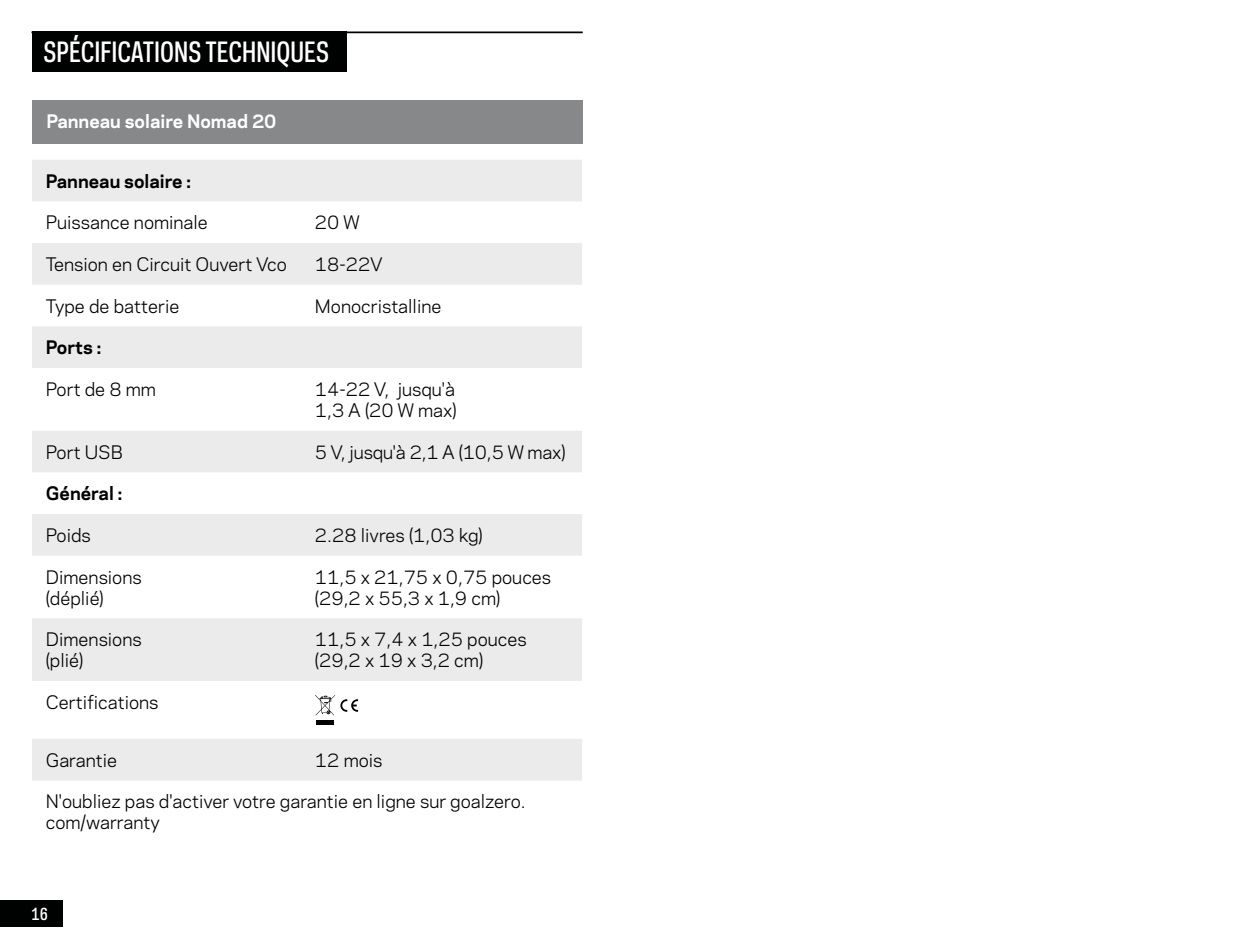
<style>
.page{position:relative;width:1260px;height:945px;background:#fff}
.page>*{position:absolute;margin:0;border:0;box-sizing:border-box;transform-origin:0 0}
.t1{font:500 26.25px "Galaxie Polaris Condensed";color:#fff}
.t2{font:17.5px/21px "Galaxie Polaris";color:#000}
.t3{font:700 17.5px "Galaxie Polaris";color:#000}
.t4{font:700 17.5px "Galaxie Polaris";color:#fff}
.t5{font:500 15.75px "Galaxie Polaris Condensed";color:#fff}
</style>
<div class="page">
<hr style="left:32px;top:32px;width:551px;height:1px;background:#000101">
<div style="left:0;top:900px;width:63px;height:27px;background:#000101"></div>
<div style="left:32px;top:32px;width:314px;height:40px;background:#000101"></div>
<svg style="left:32px;top:160px;width:550px;height:621px;fill:#f1f1f2"></svg>
<svg style="left:315px;top:695px;width:43px;height:20px"></svg>
<hr style="left:316px;top:721px;width:18px;height:4px;background:#000">
<div style="left:32px;top:101px;width:551px;height:43px;background:#86888a"></div>
<h1 class="t1" style="left:44px;top:34px;width:287px">SPÉCIFICATIONS TECHNIQUES</h1>
<p class="t4" style="left:46px;top:108px;width:232px">Panneau solaire Nomad 20</p>
<p class="t3" style="left:46px;top:168px;width:147px">Panneau solaire :</p>
<p class="t2" style="left:46px;top:211px;width:164px">Puissance nominale</p>
<p class="t2" style="left:315px;top:211px;width:47px">20 W</p>
<p class="t2" style="left:46px;top:253px;width:243px">Tension en Circuit Ouvert Vco</p>
<p class="t2" style="left:315px;top:253px;width:69px">18-22V</p>
<p class="t2" style="left:46px;top:294px;width:135px">Type de batterie</p>
<p class="t2" style="left:315px;top:294px;width:128px">Monocristalline</p>
<p class="t3" style="left:46px;top:334px;width:57px">Ports :</p>
<p class="t2" style="left:46px;top:378px;width:112px">Port de 8 mm</p>
<p class="t2" style="left:315px;top:378px;width:143px">14-22 V, jusqu'à<br>1,3 A (20 W max)</p>
<p class="t2" style="left:46px;top:440px;width:79px">Port USB</p>
<p class="t2" style="left:315px;top:440px;width:252px">5 V, jusqu'à 2,1 A (10,5 W max)</p>
<p class="t3" style="left:46px;top:480px;width:78px">Général :</p>
<p class="t2" style="left:46px;top:524px;width:47px">Poids</p>
<p class="t2" style="left:315px;top:524px;width:169px">2.28 livres (1,03 kg)</p>
<p class="t2" style="left:46px;top:565px;width:97px">Dimensions (déplié)</p>
<p class="t2" style="left:315px;top:565px;width:238px">11,5 x 21,75 x 0,75 pouces (29,2 x 55,3 x 1,9 cm)</p>
<p class="t2" style="left:46px;top:628px;width:97px">Dimensions (plié)</p>
<p class="t2" style="left:315px;top:628px;width:213px">11,5 x 7,4 x 1,25 pouces (29,2 x 19 x 3,2 cm)</p>
<p class="t2" style="left:46px;top:691px;width:114px">Certifications</p>
<p class="t2" style="left:46px;top:749px;width:73px">Garantie</p>
<p class="t2" style="left:315px;top:749px;width:69px">12 mois</p>
<p class="t2" style="left:46px;top:790px;width:481px">N'oubliez pas d'activer votre garantie en ligne sur goalzero. com/warranty</p>
<p class="t5" style="left:32px;top:903px;width:18px">16</p>
</div>
